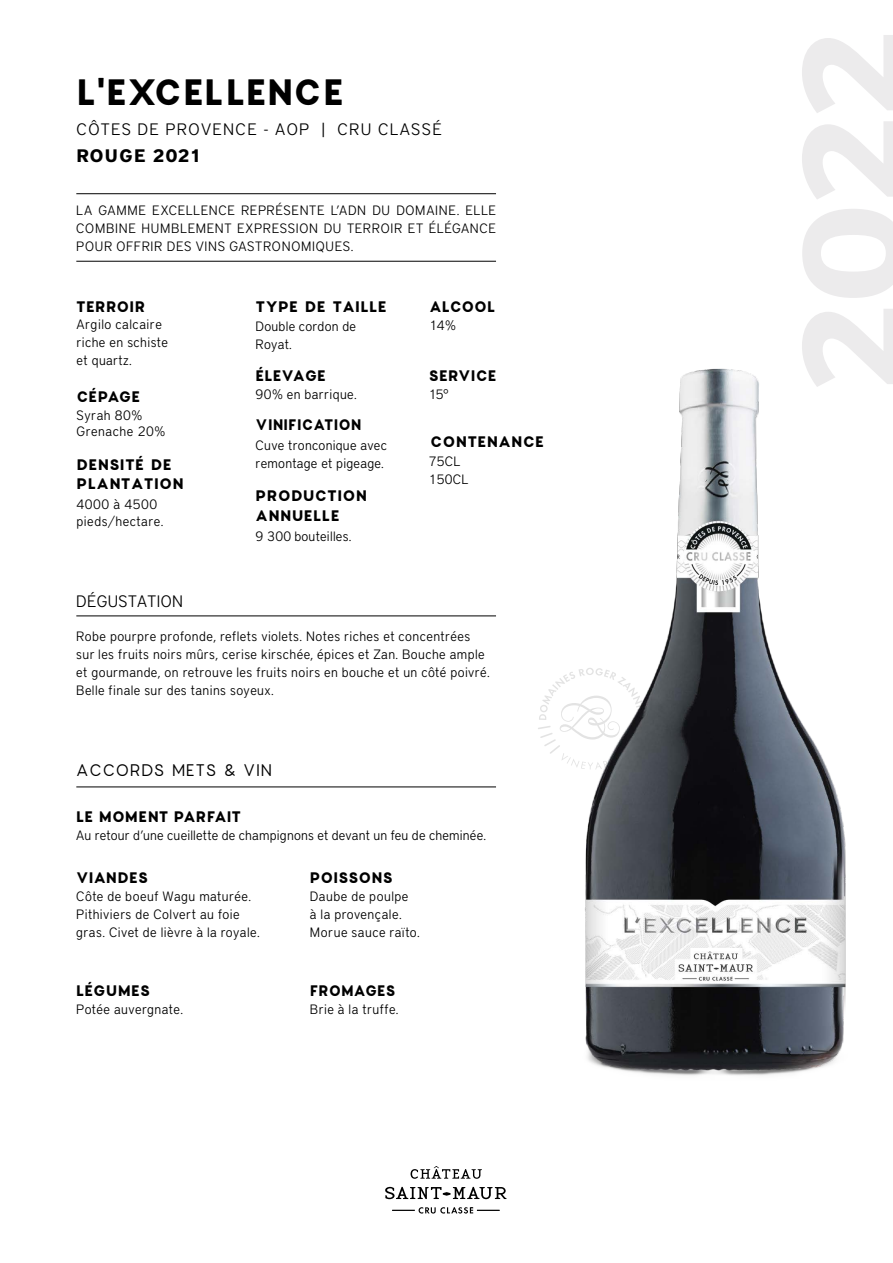
<style>
.page{position:relative;width:893px;height:1263px;background:#fff}
.page>*{position:absolute;margin:0;border:0;box-sizing:border-box;transform-origin:0 0}
.t1{font:700 36px "Charlevoix Pro";letter-spacing:.01em;color:#000;scale:.96 1}
.t2{font:700 18px "District Pro";letter-spacing:.08em;color:#000}
.t3{font:300 16.5px "District Pro";letter-spacing:.08em;color:#000}
.t4{font:16.5px "Charlevoix Pro";letter-spacing:.04em;color:#000;scale:.96 1}
.t5{font:300 16.5px "District Pro";letter-spacing:.025em;color:#000}
.t6{font:700 15px "Charlevoix Pro";letter-spacing:.035em;color:#000;scale:.96 1}
.t7{font:700 15px/20px "Charlevoix Pro";letter-spacing:.035em;color:#000}
.t8{font:700 15px "Charlevoix Pro";letter-spacing:.035em;color:#000;scale:.93 1}
.t9{font:700 15px "Charlevoix Pro";letter-spacing:.015em;color:#000;scale:.93 1}
.t10{font:700 15px "Charlevoix Pro";letter-spacing:.01em;color:#000;scale:.96 1}
.t11{font:300 13.5px/18px "District Pro";letter-spacing:.03em;color:#000}
</style>
<div class="page">
<hr style="left:76px;top:193px;width:420px;height:1px;background:#000">
<hr style="left:76px;top:787px;width:420px;height:1px;background:#000">
<svg style="left:411px;top:1166px;width:71px;height:13px"></svg>
<svg style="left:385px;top:1187px;width:121px;height:12px"></svg>
<svg style="left:392px;top:1207px;width:108px;height:6px"></svg>
<hr style="left:76px;top:616px;width:420px;height:1px;background:#000">
<img style="left:538px;top:368px;width:308px;height:708px">
<hr style="left:76px;top:261px;width:420px;height:1px;background:#000">
<h1 class="t1" style="left:77px;top:67px;width:280px">L'EXCELLENCE</h1>
<p class="t3" style="left:77px;top:117px;width:367px">CÔTES DE PROVENCE - AOP | CRU CLASSÉ</p>
<h2 class="t2" style="left:77px;top:142px;width:126px">ROUGE 2021</h2>
<p class="t11" style="left:76px;top:201px;width:421px;text-align:justify">LA GAMME EXCELLENCE REPRÉSENTE L’ADN DU DOMAINE. ELLE COMBINE HUMBLEMENT EXPRESSION DU TERROIR ET ÉLÉGANCE POUR OFFRIR DES VINS GASTRONOMIQUES.</p>
<p class="t6" style="left:76px;top:296px;width:73px">TERROIR</p>
<p class="t11" style="left:77px;top:314px;width:93px">Argilo calcaire riche en schiste et quartz.</p>
<p class="t6" style="left:77px;top:386px;width:68px">CÉPAGE</p>
<p class="t11" style="left:77px;top:406px;width:90px;line-height:16.2px">Syrah 80%<br>Grenache 20%</p>
<p class="t7" style="left:77px;top:454px;width:108px">DENSITÉ DE<br>PLANTATION</p>
<p class="t11" style="left:77px;top:494px;width:89px">4000 à 4500 pieds/hectare.</p>
<p class="t5" style="left:76px;top:589px;width:108px">DÉGUSTATION</p>
<p class="t7" style="left:256px;top:297px;width:133px">TYPE DE TAILLE</p>
<p class="t11" style="left:256px;top:317px;width:102px">Double cordon de<br>Royat.</p>
<p class="t10" style="left:256px;top:365px;width:75px">ÉLEVAGE</p>
<p class="t11" style="left:256px;top:384px;width:103px">90% en barrique.</p>
<p class="t8" style="left:256px;top:415px;width:115px">VINIFICATION</p>
<p class="t11" style="left:256px;top:435px;width:133px">Cuve tronconique avec remontage et pigeage.</p>
<p class="t7" style="left:256px;top:486px;width:113px">PRODUCTION<br>ANNUELLE</p>
<p class="t11" style="left:256px;top:526px;width:97px">9 300 bouteilles.</p>
<p class="t6" style="left:430px;top:296px;width:70px">ALCOOL</p>
<p class="t11" style="left:430px;top:315px;width:28px">14%</p>
<p class="t6" style="left:429px;top:365px;width:72px">SERVICE</p>
<p class="t11" style="left:429px;top:384px;width:22px">15°</p>
<p class="t7" style="left:430px;top:432px;width:115px">CONTENANCE</p>
<p class="t11" style="left:429px;top:452px;width:41px">75CL<br>150CL</p>
<p class="t11" style="left:76px;top:627px;width:415px">Robe pourpre profonde, reflets violets. Notes riches et concentrées sur les fruits noirs mûrs, cerise kirschée, épices et Zan. Bouche ample et gourmande, on retrouve les fruits noirs en bouche et un côté poivré.<br>Belle finale sur des tanins soyeux.</p>
<p class="t4" style="left:76px;top:759px;width:205px">ACCORDS METS &amp; VIN</p>
<p class="t6" style="left:76px;top:807px;width:173px">LE MOMENT PARFAIT</p>
<p class="t11" style="left:76px;top:826px;width:411px">Au retour d’une cueillette de champignons et devant un feu de cheminée.</p>
<p class="t6" style="left:76px;top:867px;width:76px">VIANDES</p>
<p class="t11" style="left:76px;top:886px;width:185px">Côte de boeuf Wagu maturée.<br>Pithiviers de Colvert au foie gras. Civet de lièvre à la royale.</p>
<p class="t6" style="left:76px;top:980px;width:78px">LÉGUMES</p>
<p class="t11" style="left:76px;top:999px;width:108px">Potée auvergnate.</p>
<p class="t6" style="left:310px;top:867px;width:88px">POISSONS</p>
<p class="t11" style="left:310px;top:886px;width:111px">Daube de poulpe<br>à la provençale.<br>Morue sauce raïto.</p>
<p class="t9" style="left:310px;top:980px;width:93px">FROMAGES</p>
<p class="t11" style="left:310px;top:999px;width:90px">Brie à la truffe.</p>
</div>
